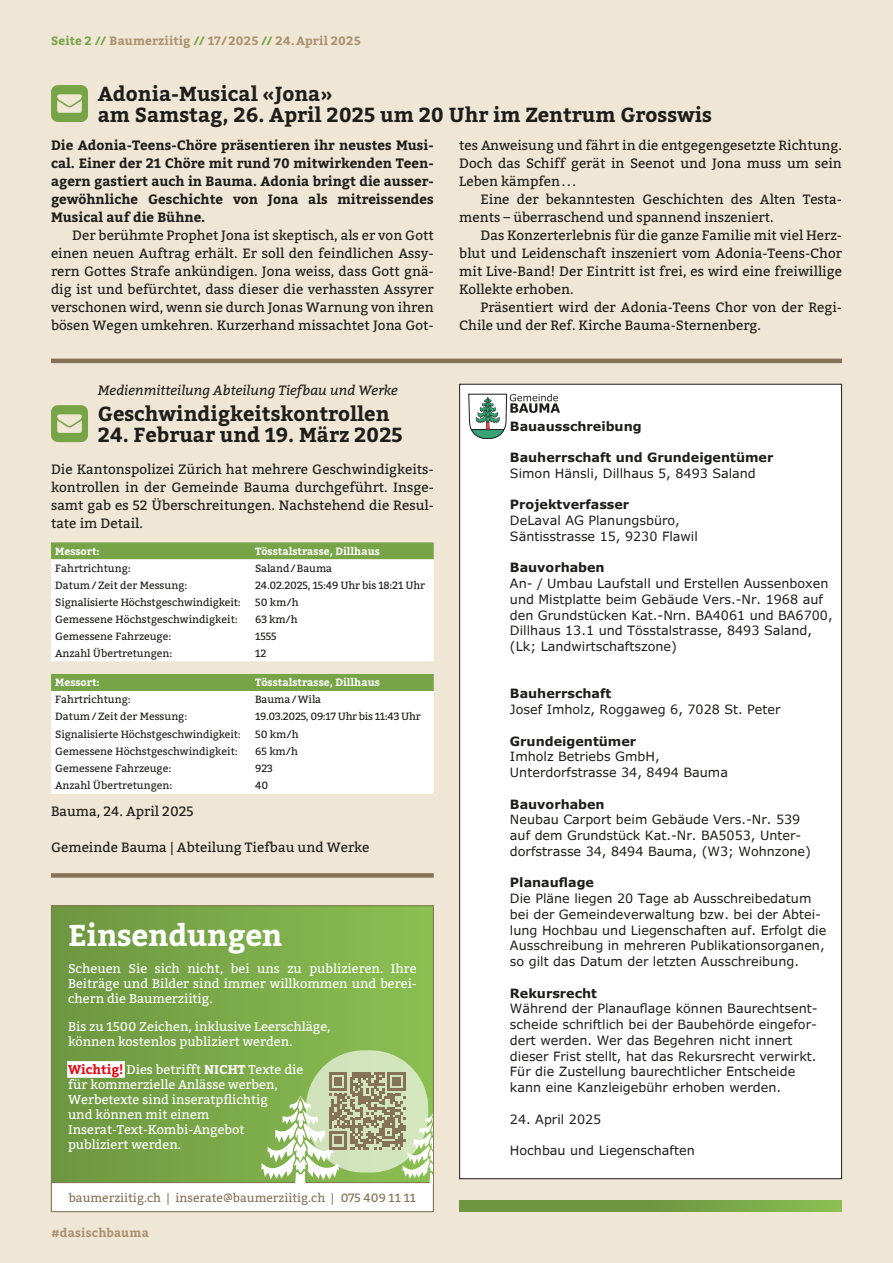
<style>
.page{position:relative;width:893px;height:1263px;background:#f0e6d5}
.page>*{position:absolute;margin:0;border:0;box-sizing:border-box;transform-origin:0 0}
.t1{font:700 30px "Bitter";letter-spacing:-.01em;color:#fff}
.t2{font:700 20.25px/21px "Bitter";color:#1d1d1b}
.t3{font:13.5px/18px "Bitter";color:#1d1d1b;text-align:justify}
.t4{font:700 13.5px/18px "Bitter";color:#1d1d1b;text-align:justify}
.t5{font:italic 13.5px "Bitter";color:#1d1d1b}
.t6{font:12.75px/15.8px "Verdana Pro";color:#1d1d1b}
.t7{font:12.75px/15px "Bitter";color:#fff}
.t8{font:700 12.75px "Verdana Pro";color:#1d1d1b}
.t9{font:700 12px "Bitter";letter-spacing:.02em;color:#aa916f}
.t10{font:12px "Bitter";color:#857257}
.t11{font:10.5px "Bitter";color:#1d1d1b}
.t12{font:700 10.5px "Bitter";color:#fff}
.t13{font:10.5px "Bitter";letter-spacing:-.02em;color:#1d1d1b}
.t14{font:10.5px "Bitter";letter-spacing:-.03em;color:#1d1d1b}
.s1{color:#77a447}
.s2{font-weight:700;color:#e30613}
.s3{font-weight:700}
</style>
<div class="page">
<svg style="left:51px;top:85px;width:37px;height:37px"></svg>
<hr style="left:51px;top:359px;width:791px;height:4px;background:#857257">
<div style="left:51px;top:542px;width:383px;height:17px;background:#77a447"></div>
<svg style="left:51px;top:559px;width:383px;height:235px;background:#f4f6ef"></svg>
<svg style="left:51px;top:405px;width:37px;height:37px"></svg>
<div style="left:51px;top:873px;width:383px;height:5px;background:#857257"></div>
<div style="left:51px;top:906px;width:382px;height:305px;background:linear-gradient(to right,#6d9641,#8bc052)"></div>
<div style="left:51px;top:1182px;width:382px;height:29px;background:#fff"></div>
<div style="left:51px;top:1182px;width:383px;height:30px;border:1px solid #857257"></div>
<div style="left:67px;top:1061px;width:58px;height:17px;background:#fff"></div>
<div style="left:306px;top:1050px;width:122px;height:122px;background:#d1e4bd;border-radius:58px"></div>
<svg style="left:261px;top:1072px;width:173px;height:116px"></svg>
<div style="left:460px;top:384px;width:382px;height:795px;background:#fff"></div>
<svg style="left:468px;top:394px;width:92px;height:45px"></svg>
<svg style="left:459px;top:1200px;width:383px;height:12px;background:#73a044"></svg>
<p class="t9" style="left:51px;top:33px;width:311px"><span class="s1">Seite 2 //</span> Baumerziitig <span class="s1">//</span> 17/ 2025 <span class="s1">//</span> 24.April 2025</p>
<h2 class="t2" style="left:98px;top:84px;width:616px">Adonia-Musical «Jona»<br>am Samstag, 26. April 2025 um 20 Uhr im Zentrum Grosswis</h2>
<p class="t4" style="left:51px;top:136px;width:384px">Die Adonia-Teens-Chöre präsentieren ihr neustes Musi&shy;cal. Einer der 21 Chöre mit rund 70 mitwirkenden Teen&shy;agern gastiert auch in Bauma. Adonia bringt die ausser&shy;gewöhnliche Geschichte von Jona als mitreissendes Musical auf die Bühne.</p>
<p class="t3" style="left:51px;top:226px;width:384px;text-indent:21px">Der berühmte Prophet Jona ist skeptisch, als er von Gott einen neuen Auftrag erhält. Er soll den feindlichen Assy&shy;rern Gottes Strafe ankündigen. Jona weiss, dass Gott gnä&shy;dig ist und befürchtet, dass dieser die verhassten Assyrer verschonen wird, wenn sie durch Jonas Warnung von ihren bösen Wegen umkehren. Kurzerhand missachtet Jona Got-</p>
<p class="t3" style="left:459px;top:136px;width:384px">tes Anweisung und fährt in die entgegengesetzte Richtung.<br>Doch das Schiff gerät in Seenot und Jona muss um sein Leben kämpfen...</p>
<p class="t3" style="left:459px;top:190px;width:384px;text-indent:21px">Eine der bekanntesten Geschichten des Alten Testa&shy;ments – überraschend und spannend inszeniert.</p>
<p class="t3" style="left:459px;top:226px;width:384px;text-indent:21px">Das Konzerterlebnis für die ganze Familie mit viel Herz&shy;blut und Leidenschaft inszeniert vom Adonia-Teens-Chor mit Live-Band! Der Eintritt ist frei, es wird eine freiwillige Kollekte erhoben.</p>
<p class="t3" style="left:459px;top:298px;width:383px;text-indent:21px">Präsentiert wird der Adonia-Teens Chor von der Regi-<br>Chile und der Ref. Kirche Bauma-Sternenberg.</p>
<p class="t5" style="left:98px;top:382px;width:302px">Medienmitteilung Abteilung Tiefbau und Werke</p>
<h2 class="t2" style="left:98px;top:404px;width:293px">Geschwindigkeitskontrollen</h2>
<h2 class="t2" style="left:98px;top:425px;width:307px">24. Februar und 19. März 2025</h2>
<p class="t3" style="left:51px;top:460px;width:384px">Die Kantonspolizei Zürich hat mehrere Geschwindigkeits&shy;kontrollen in der Gemeinde Bauma durchgeführt. Insge&shy;samt gab es 52 Überschreitungen. Nachstehend die Resul&shy;tate im Detail.</p>
<p class="t12" style="left:55px;top:544px;width:46px">Messort:</p>
<p class="t12" style="left:255px;top:544px;width:126px">Tösstalstrasse, Dillhaus</p>
<p class="t11" style="left:55px;top:561px;width:77px">Fahrtrichtung:</p>
<p class="t11" style="left:255px;top:561px;width:79px">Saland/Bauma</p>
<p class="t11" style="left:55px;top:578px;width:134px">Datum/Zeit der Messung:</p>
<p class="t13" style="left:255px;top:578px;width:171px">24.02.2025, 15:49 Uhr bis 18:21 Uhr</p>
<p class="t11" style="left:55px;top:595px;width:187px">Signalisierte Höchstgeschwindigkeit:</p>
<p class="t11" style="left:255px;top:595px;width:45px">50 km/h</p>
<p class="t11" style="left:55px;top:612px;width:184px">Gemessene Höchstgeschwindigkeit:</p>
<p class="t11" style="left:255px;top:612px;width:44px">63 km/h</p>
<p class="t11" style="left:55px;top:629px;width:118px">Gemessene Fahrzeuge:</p>
<p class="t11" style="left:255px;top:629px;width:23px">1555</p>
<p class="t11" style="left:55px;top:646px;width:119px">Anzahl Übertretungen:</p>
<p class="t11" style="left:255px;top:646px;width:13px">12</p>
<p class="t12" style="left:55px;top:676px;width:46px">Messort:</p>
<p class="t12" style="left:255px;top:676px;width:126px">Tösstalstrasse, Dillhaus</p>
<p class="t11" style="left:55px;top:693px;width:77px">Fahrtrichtung:</p>
<p class="t11" style="left:255px;top:693px;width:67px">Bauma/Wila</p>
<p class="t11" style="left:55px;top:710px;width:134px">Datum/Zeit der Messung:</p>
<p class="t14" style="left:255px;top:710px;width:167px">19.03.2025, 09:17 Uhr bis 11:43 Uhr</p>
<p class="t11" style="left:55px;top:728px;width:187px">Signalisierte Höchstgeschwindigkeit:</p>
<p class="t11" style="left:255px;top:728px;width:45px">50 km/h</p>
<p class="t11" style="left:55px;top:745px;width:184px">Gemessene Höchstgeschwindigkeit:</p>
<p class="t11" style="left:255px;top:745px;width:44px">65 km/h</p>
<p class="t11" style="left:55px;top:762px;width:118px">Gemessene Fahrzeuge:</p>
<p class="t11" style="left:255px;top:762px;width:19px">923</p>
<p class="t11" style="left:55px;top:779px;width:119px">Anzahl Übertretungen:</p>
<p class="t11" style="left:255px;top:779px;width:15px">40</p>
<p class="t3" style="left:51px;top:802px;width:144px">Bauma, 24. April 2025</p>
<p class="t3" style="left:51px;top:838px;width:320px">Gemeinde Bauma | Abteilung Tiefbau und Werke</p>
<h1 class="t1" style="left:68px;top:915px;width:216px">Einsendungen</h1>
<p class="t7" style="left:68px;top:961px;width:350px;text-align:justify">Scheuen Sie sich nicht, bei uns zu publizieren. Ihre Beiträge und Bilder sind immer willkommen und berei&shy;chern die Baumerziitig.</p>
<p class="t7" style="left:68px;top:1019px;width:264px">Bis zu 1500 Zeichen, inklusive Leerschläge, können kostenlos publiziert werden.</p>
<p class="t7" style="left:68px;top:1062px;width:237px"><span class="s2">Wichtig!</span> Dies betrifft <span class="s3">NICHT</span> Texte die für kommerzielle Anlässe werben,<br>Werbetexte sind inseratpflichtig<br>und können mit einem<br>Inserat-Text-Kombi-Angebot publiziert werden.</p>
<p class="t10" style="left:69px;top:1190px;width:349px">baumerziitig.ch | inserate@baumerziitig.ch | 075 409 11 11</p>
<p class="t9" style="left:51px;top:1225px;width:99px">#dasischbauma</p>
<p class="t8" style="left:510px;top:418px;width:133px">Bauausschreibung</p>
<p class="t8" style="left:510px;top:449px;width:265px">Bauherrschaft und Grundeigentümer</p>
<p class="t6" style="left:510px;top:465px;width:247px">Simon Hänsli, Dillhaus 5, 8493 Saland</p>
<p class="t8" style="left:510px;top:496px;width:121px">Projektverfasser</p>
<p class="t6" style="left:510px;top:513px;width:189px">DeLaval AG Planungsbüro,<br>Säntisstrasse 15, 9230 Flawil</p>
<p class="t8" style="left:510px;top:559px;width:96px">Bauvorhaben</p>
<p class="t6" style="left:510px;top:576px;width:324px">An- / Umbau Laufstall und Erstellen Aussenboxen und Mistplatte beim Gebäude Vers.-Nr. 1968 auf den Grundstücken Kat.-Nrn. BA4061 und BA6700, Dillhaus 13.1 und Tösstalstrasse, 8493 Saland, (Lk; Landwirtschaftszone)</p>
<p class="t8" style="left:510px;top:685px;width:103px">Bauherrschaft</p>
<p class="t6" style="left:510px;top:702px;width:272px">Josef Imholz, Roggaweg 6, 7028 St. Peter</p>
<p class="t8" style="left:510px;top:733px;width:128px">Grundeigentümer</p>
<p class="t6" style="left:510px;top:749px;width:220px">Imholz Betriebs GmbH,<br>Unterdorfstrasse 34, 8494 Bauma</p>
<p class="t8" style="left:510px;top:796px;width:96px">Bauvorhaben</p>
<p class="t6" style="left:510px;top:812px;width:302px">Neubau Carport beim Gebäude Vers.-Nr. 539 auf dem Grundstück Kat.-Nr. BA5053, Unter&shy;dorfstrasse 34, 8494 Bauma, (W3; Wohnzone)</p>
<p class="t8" style="left:510px;top:874px;width:86px">Planauflage</p>
<p class="t6" style="left:510px;top:891px;width:318px">Die Pläne liegen 20 Tage ab Ausschreibedatum bei der Gemeindeverwaltung bzw. bei der Abtei&shy;lung Hochbau und Liegenschaften auf. Erfolgt die Ausschreibung in mehreren Publikationsorganen, so gilt das Datum der letzten Ausschreibung.</p>
<p class="t8" style="left:510px;top:984px;width:89px">Rekursrecht</p>
<p class="t6" style="left:510px;top:1001px;width:309px">Während der Planauflage können Baurechtsent&shy;scheide schriftlich bei der Baubehörde eingefor&shy;dert werden. Wer das Begehren nicht innert dieser Frist stellt, hat das Rekursrecht verwirkt.<br>Für die Zustellung baurechtlicher Entscheide kann eine Kanzleigebühr erhoben werden.</p>
<p class="t6" style="left:510px;top:1111px;width:93px">24. April 2025</p>
<p class="t6" style="left:510px;top:1143px;width:186px">Hochbau und Liegenschaften</p>
</div>
